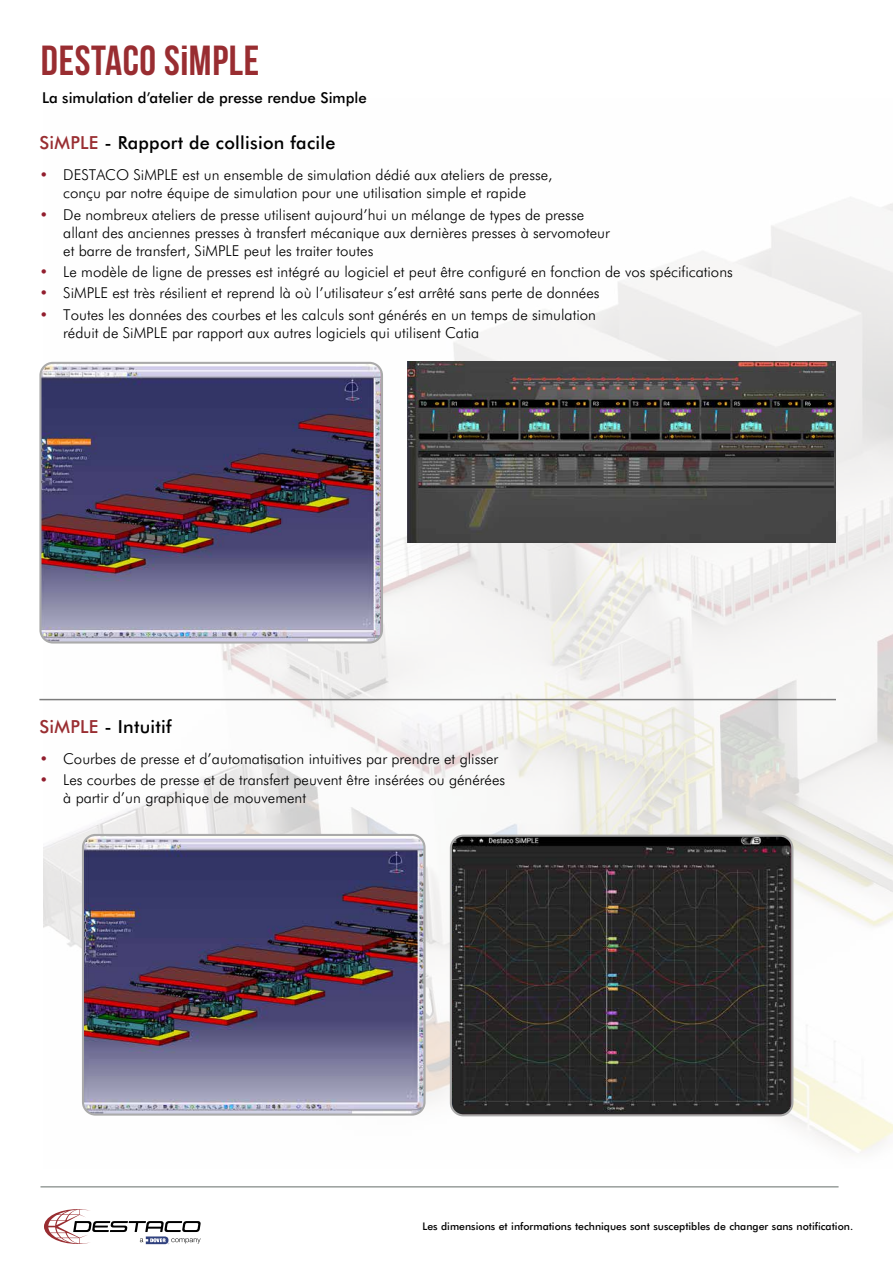
<style>
.page{position:relative;width:893px;height:1263px;background:#fff}
.page>*{position:absolute;margin:0;border:0;box-sizing:border-box;transform-origin:0 0}
.t1{font:42px "Bebas Neue";letter-spacing:.015em;color:#992d31}
.t2{font:500 18px "Futura BT";letter-spacing:.015em;color:#000}
.t3{font:300 15px/18px "Futura BT";color:#000}
.t4{font:500 15px "Futura BT";color:#000}
.t5{font:500 10.5px "Futura BT";color:#000}
.s1{color:#992d31}
.s2{color:#921e2e}
</style>
<div class="page">
<svg style="left:44px;top:1209px;width:157px;height:35px"></svg>
<img style="left:43px;top:203px;width:850px;height:950px">
<img style="left:84px;top:835px;width:340px;height:279px">
<div style="left:82px;top:834px;width:344px;height:281px;border:2px solid #aaa;border-radius:12px"></div>
<img style="left:451px;top:836px;width:341px;height:279px">
<div style="left:450px;top:835px;width:343px;height:281px;border:2px solid #aaa;border-radius:12px"></div>
<hr style="left:39px;top:699px;width:797px;height:1px;background:#7c7c7c">
<hr style="left:40px;top:1186px;width:798px;height:1px;background:#989e9c">
<img style="left:407px;top:361px;width:429px;height:181px">
<img style="left:42px;top:363px;width:340px;height:279px">
<div style="left:39px;top:362px;width:344px;height:281px;border:2px solid #aaa;border-radius:12px"></div>
<h1 class="t1" style="left:41px;top:37px;width:220px">DESTACO SiMPLE</h1>
<p class="t4" style="left:42px;top:87px;width:326px">La simulation d’atelier de presse rendue Simple</p>
<p class="t2" style="left:39px;top:130px;width:298px"><span class="s1">SiMPLE</span> - Rapport de collision facile</p>
<p class="t3" style="left:39px;top:165px;width:515px;text-align:center"><span class="s2">•</span> DESTACO SiMPLE est un ensemble de simulation dédié aux ateliers de presse, conçu par notre équipe de simulation pour une utilisation simple et rapide</p>
<p class="t3" style="left:63px;top:205px;width:548px;text-indent:-24px"><span class="s2">•</span> De nombreux ateliers de presse utilisent aujourd’hui un mélange de types de presse allant des anciennes presses à transfert mécanique aux dernières presses à servomoteur et barre de transfert, SiMPLE peut les traiter toutes</p>
<p class="t3" style="left:39px;top:262px;width:695px"><span class="s2">•</span> Le modèle de ligne de presses est intégré au logiciel et peut être configuré en fonction de vos spécifications</p>
<p class="t3" style="left:39px;top:284px;width:562px"><span class="s2">•</span> SiMPLE est très résilient et reprend là où l’utilisateur s’est arrêté sans perte de données</p>
<p class="t3" style="left:63px;top:305px;width:534px;text-indent:-24px"><span class="s2">•</span> Toutes les données des courbes et les calculs sont générés en un temps de simulation réduit de SiMPLE par rapport aux autres logiciels qui utilisent Catia</p>
<p class="t2" style="left:39px;top:714px;width:134px"><span class="s1">SiMPLE</span> - Intuitif</p>
<p class="t3" style="left:39px;top:749px;width:460px"><span class="s2">•</span> Courbes de presse et d’automatisation intuitives par prendre et glisser</p>
<p class="t3" style="left:63px;top:770px;width:443px;text-indent:-24px"><span class="s2">•</span> Les courbes de presse et de transfert peuvent être insérées ou générées à partir d’un graphique de mouvement</p>
<p class="t5" style="left:422px;top:1219px;width:432px">Les dimensions et informations techniques sont susceptibles de changer sans notification.</p>
</div>
